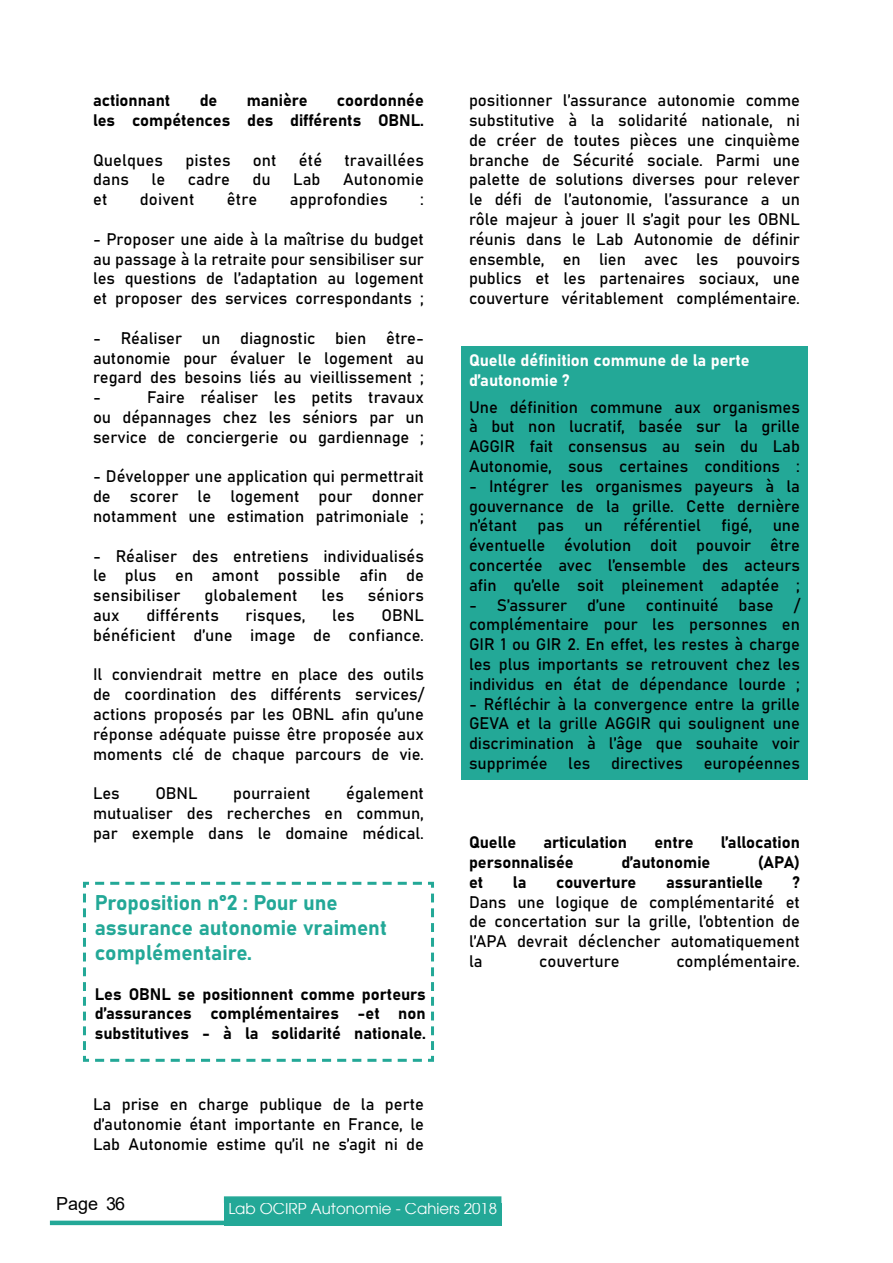
<style>
.page{position:relative;width:893px;height:1263px;background:#fff}
.page>*{position:absolute;margin:0;border:0;box-sizing:border-box;transform-origin:0 0}
.t1{font:21px/25.2px "Bahnschrift";color:#23a897}
.t2{font:18px "Arial";color:#000}
.t3{font:16.5px/19.8px "Bahnschrift";color:#000;text-align:justify}
.t4{font:16.5px/19.8px "Bahnschrift";color:#fff}
.t5{font:15px "Avant Garde";color:#fff}
</style>
<div class="page">
<div style="left:224px;top:1203px;width:277px;height:22px;background:#23a897"></div>
<div style="left:224px;top:1196px;width:277px;height:7px;background:#23a897;border:2px solid #23a897"></div>
<div style="left:50px;top:1220px;width:190px;height:5px;background:#23a897"></div>
<svg style="left:83px;top:881px;width:351px;height:181px"></svg>
<div style="left:461px;top:346px;width:347px;height:433px;background:#23a897"></div>
<p class="t3" style="left:93px;top:90px;width:79px">actionnant</p>
<p class="t3" style="left:200px;top:90px;width:19px">de</p>
<p class="t3" style="left:247px;top:90px;width:62px">manière</p>
<p class="t3" style="left:93px;top:90px;width:332px;text-align:right">coordonnée<br>les compétences des différents OBNL.</p>
<p class="t3" style="left:93px;top:150px;width:72px">Quelques</p>
<p class="t3" style="left:185px;top:150px;width:47px">pistes</p>
<p class="t3" style="left:253px;top:150px;width:25px">ont</p>
<p class="t3" style="left:299px;top:150px;width:25px">été</p>
<p class="t3" style="left:344px;top:150px;width:81px">travaillées</p>
<p class="t3" style="left:93px;top:170px;width:37px">dans</p>
<p class="t3" style="left:151px;top:170px;width:15px">le</p>
<p class="t3" style="left:188px;top:170px;width:44px">cadre</p>
<p class="t3" style="left:252px;top:170px;width:20px">du</p>
<p class="t3" style="left:293px;top:170px;width:29px">Lab</p>
<p class="t3" style="left:343px;top:170px;width:82px">Autonomie</p>
<p class="t3" style="left:93px;top:189px;width:16px">et</p>
<p class="t3" style="left:140px;top:189px;width:56px">doivent</p>
<p class="t3" style="left:227px;top:189px;width:32px">être</p>
<p class="t3" style="left:290px;top:189px;width:100px">approfondies</p>
<p class="t3" style="left:420px;top:189px;width:5px">:</p>
<p class="t3" style="left:93px;top:229px;width:332px">- Proposer une aide à la maîtrise du budget au passage à la retraite pour sensibiliser sur les questions de l’adaptation au logement et proposer des services correspondants ;</p>
<p class="t3" style="left:93px;top:328px;width:332px">- Réaliser un diagnostic bien être&shy;autonomie pour évaluer le logement au regard des besoins liés au vieillissement ;</p>
<p class="t3" style="left:93px;top:387px;width:9px">-</p>
<p class="t3" style="left:93px;top:387px;width:332px;text-indent:54px">Faire réaliser les petits travaux ou dépannages chez les séniors par un service de conciergerie ou gardiennage ;</p>
<p class="t3" style="left:93px;top:467px;width:332px">- Développer une application qui permettrait de scorer le logement pour donner notamment une estimation patrimoniale ;</p>
<p class="t3" style="left:93px;top:546px;width:332px">- Réaliser des entretiens individualisés le plus en amont possible afin de sensibiliser</p>
<p class="t3" style="left:204px;top:585px;width:95px">globalement</p>
<p class="t3" style="left:321px;top:585px;width:24px">les</p>
<p class="t3" style="left:368px;top:585px;width:58px">séniors</p>
<p class="t3" style="left:93px;top:605px;width:28px">aux</p>
<p class="t3" style="left:146px;top:605px;width:74px">différents</p>
<p class="t3" style="left:245px;top:605px;width:62px">risques,</p>
<p class="t3" style="left:332px;top:605px;width:24px">les</p>
<p class="t3" style="left:93px;top:605px;width:332px;text-align:right">OBNL<br>bénéficient d’une image de confiance.</p>
<p class="t3" style="left:93px;top:665px;width:332px">Il conviendrait mettre en place des outils de coordination des différents services/ actions proposés par les OBNL afin qu’une réponse adéquate puisse être proposée aux moments clé de chaque parcours de vie.</p>
<p class="t3" style="left:93px;top:783px;width:28px">Les</p>
<p class="t3" style="left:155px;top:783px;width:44px">OBNL</p>
<p class="t3" style="left:233px;top:783px;width:79px">pourraient</p>
<p class="t3" style="left:93px;top:783px;width:332px;text-indent:253px">également mutualiser des recherches en commun, par exemple dans le domaine médical.</p>
<p class="t1" style="left:95px;top:889px;width:294px">Proposition n°2 : Pour une assurance autonomie vraiment complémentaire.</p>
<p class="t3" style="left:95px;top:984px;width:332px">Les OBNL se positionnent comme porteurs d’assurances complémentaires -et non substitutives - à la solidarité nationale.</p>
<p class="t3" style="left:93px;top:1094px;width:332px">La prise en charge publique de la perte d’autonomie étant importante en France, le Lab Autonomie estime qu’il ne s’agit ni de</p>
<p class="t3" style="left:469px;top:90px;width:333px">positionner l’assurance autonomie comme substitutive à la solidarité nationale, ni de créer de toutes pièces une cinquième branche de Sécurité sociale. Parmi une palette de solutions diverses pour relever le défi de l’autonomie, l’assurance a un rôle majeur à jouer Il s’agit pour les OBNL réunis dans le Lab Autonomie de définir ensemble, en lien avec les pouvoirs publics et les partenaires sociaux, une couverture véritablement complémentaire.</p>
<p class="t4" style="left:469px;top:350px;width:282px">Quelle définition commune de la perte d’autonomie ?</p>
<p class="t3" style="left:469px;top:397px;width:333px">Une définition commune aux organismes à but non lucratif, basée sur la grille AGGIR fait consensus au sein du Lab Autonomie, sous certaines conditions :</p>
<p class="t3" style="left:469px;top:476px;width:333px">- Intégrer les organismes payeurs à la gouvernance de la grille. Cette dernière n’étant pas un référentiel figé, une éventuelle évolution doit pouvoir être concertée avec l’ensemble des acteurs afin qu’elle soit pleinement adaptée ;</p>
<p class="t3" style="left:469px;top:595px;width:333px">- S’assurer d’une continuité base / complémentaire pour les personnes en GIR 1 ou GIR 2. En effet, les restes à charge les plus importants se retrouvent chez les individus en état de dépendance lourde ;</p>
<p class="t3" style="left:469px;top:694px;width:332px">- Réfléchir à la convergence entre la grille GEVA et la grille AGGIR qui soulignent une discrimination à l’âge que souhaite voir supprimée</p>
<p class="t3" style="left:568px;top:753px;width:24px">les</p>
<p class="t3" style="left:611px;top:753px;width:73px">directives</p>
<p class="t3" style="left:704px;top:753px;width:98px">européennes</p>
<p class="t3" style="left:469px;top:832px;width:49px">Quelle</p>
<p class="t3" style="left:543px;top:832px;width:85px">articulation</p>
<p class="t3" style="left:654px;top:832px;width:41px">entre</p>
<p class="t3" style="left:721px;top:832px;width:81px">l’allocation</p>
<p class="t3" style="left:469px;top:852px;width:106px">personnalisée</p>
<p class="t3" style="left:621px;top:852px;width:90px">d’autonomie</p>
<p class="t3" style="left:758px;top:852px;width:44px">(APA)</p>
<p class="t3" style="left:469px;top:872px;width:16px">et</p>
<p class="t3" style="left:513px;top:872px;width:15px">la</p>
<p class="t3" style="left:556px;top:872px;width:82px">couverture</p>
<p class="t3" style="left:666px;top:872px;width:98px">assurantielle</p>
<p class="t3" style="left:793px;top:872px;width:9px">?</p>
<p class="t3" style="left:469px;top:892px;width:332px">Dans une logique de complémentarité et de concertation sur la grille, l’obtention de l’APA devrait déclencher automatiquement la</p>
<p class="t3" style="left:539px;top:951px;width:82px">couverture</p>
<p class="t3" style="left:676px;top:951px;width:125px">complémentaire.</p>
<p class="t2" style="left:56px;top:1191px;width:70px">Page 36</p>
<p class="t5" style="left:228px;top:1200px;width:270px">Lab OCIRP Autonomie - Cahiers 2018</p>
</div>
